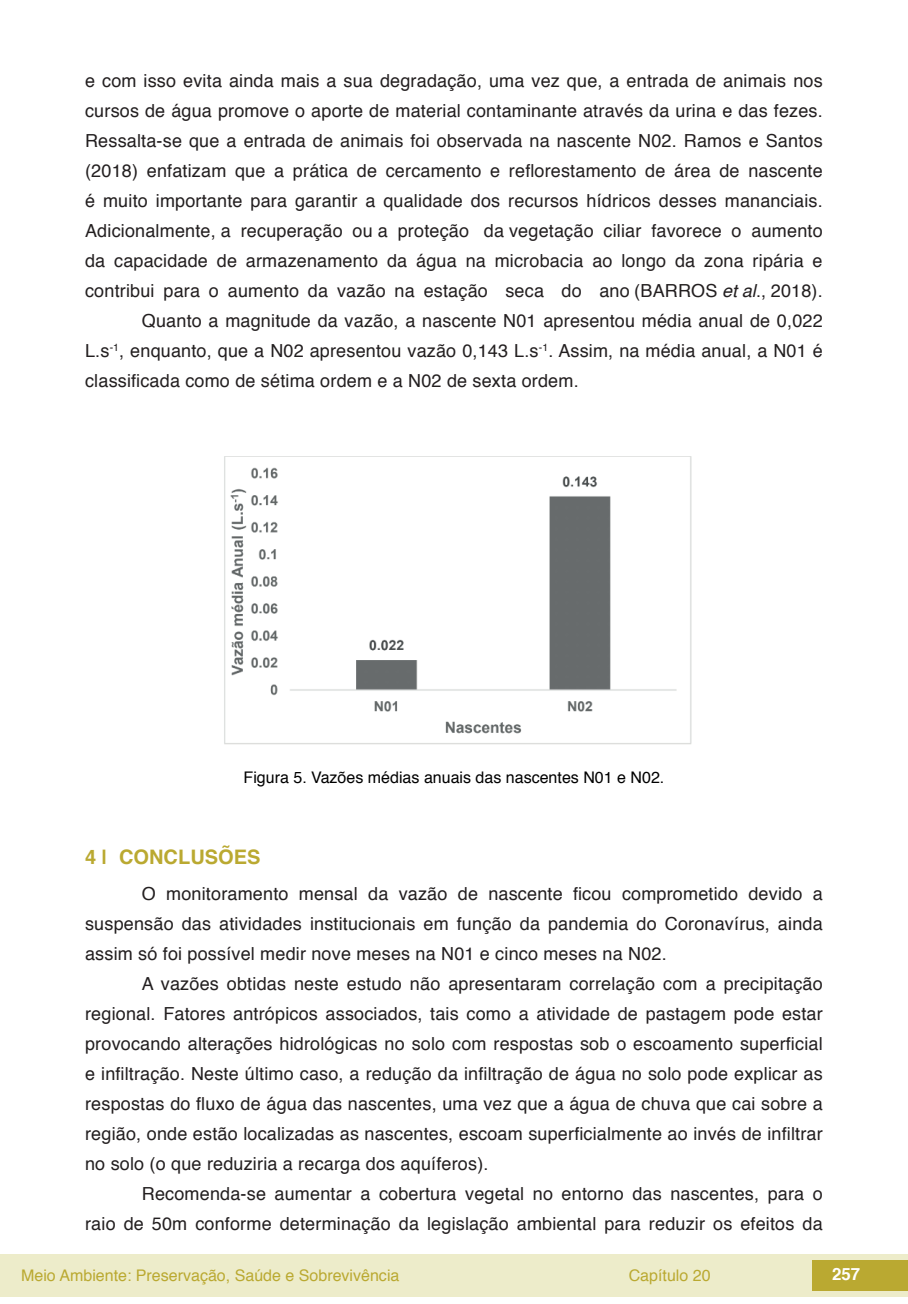
<style>
.page{position:relative;width:908px;height:1304px;background:#fff}
.page>*{position:absolute;margin:0;border:0;box-sizing:border-box;transform-origin:0 0}
.t1{font:700 20px "Helvetica";color:#baa931}
.t2{font:18px/30px "Helvetica";letter-spacing:.01em;color:#231f20;text-align:justify}
.t3{font:700 16.8px "Helvetica";color:#fff}
.t4{font:16px "Helvetica";color:#baa931}
.t5{font:16px "Helvetica";color:#000}
.s1{font-style:italic}
</style>
<div class="page">
<div style="left:0;top:1254px;width:906px;height:43px;background:#edecca"></div>
<div style="left:812px;top:1261px;width:95px;height:30px;background:#baa931"></div>
<img style="left:224px;top:456px;width:468px;height:289px">
<p class="t2" style="left:85px;top:66px;width:738px">e com isso evita ainda mais a sua degradação, uma vez que, a entrada de animais nos</p>
<p class="t2" style="left:85px;top:96px;width:738px">cursos de água promove o aporte de material contaminante através da urina e das fezes.</p>
<p class="t2" style="left:85px;top:126px;width:738px">Ressalta-se que a entrada de animais foi observada na nascente N02. Ramos e Santos</p>
<p class="t2" style="left:85px;top:156px;width:738px">(2018) enfatizam que a prática de cercamento e reflorestamento de área de nascente</p>
<p class="t2" style="left:85px;top:186px;width:738px">é muito importante para garantir a qualidade dos recursos hídricos desses mananciais.</p>
<p class="t2" style="left:85px;top:216px;width:738px">Adicionalmente, a recuperação ou a proteção da vegetação ciliar favorece o aumento</p>
<p class="t2" style="left:85px;top:246px;width:738px">da capacidade de armazenamento da água na microbacia ao longo da zona ripária e</p>
<p class="t2" style="left:85px;top:276px;width:738px">contribui para o aumento da vazão na estação seca do ano (BARROS <span class="s1">et al</span>., 2018).</p>
<p class="t2" style="left:142px;top:306px;width:682px">Quanto a magnitude da vazão, a nascente N01 apresentou média anual de 0,022</p>
<p class="t2" style="left:85px;top:336px;width:738px">L.s<sup>-1</sup>, enquanto, que a N02 apresentou vazão 0,143 L.s<sup>-1</sup>. Assim, na média anual, a N01 é</p>
<p class="t2" style="left:85px;top:366px;width:495px">classificada como de sétima ordem e a N02 de sexta ordem.</p>
<p class="t5" style="left:243px;top:765px;width:422px">Figura 5. Vazões médias anuais das nascentes N01 e N02.</p>
<p class="t1" style="left:85px;top:841px;width:177px">4 | CONCLUSÕES</p>
<p class="t2" style="left:85px;top:879px;width:738px;text-indent:57px">O monitoramento mensal da vazão de nascente ficou comprometido devido a suspensão das atividades institucionais em função da pandemia do Coronavírus, ainda assim só foi possível medir nove meses na N01 e cinco meses na N02.</p>
<p class="t2" style="left:85px;top:969px;width:738px;text-indent:57px">A vazões obtidas neste estudo não apresentaram correlação com a precipitação regional. Fatores antrópicos associados, tais como a atividade de pastagem pode estar provocando alterações hidrológicas no solo com respostas sob o escoamento superficial e infiltração. Neste último caso, a redução da infiltração de água no solo pode explicar as respostas do fluxo de água das nascentes, uma vez que a água de chuva que cai sobre a região, onde estão localizadas as nascentes, escoam superficialmente ao invés de infiltrar no solo (o que reduziria a recarga dos aquíferos).</p>
<p class="t2" style="left:85px;top:1179px;width:738px;text-align:right">Recomenda-se aumentar a cobertura vegetal no entorno das nascentes, para o<br>raio de 50m conforme determinação da legislação ambiental para reduzir os efeitos da</p>
<p class="t4" style="left:21px;top:1263px;width:379px">Meio Ambiente: Preservação, Saúde e Sobrevivência</p>
<p class="t4" style="left:628px;top:1263px;width:83px">Capítulo 20</p>
<p class="t3" style="left:831px;top:1261px;width:30px">257</p>
</div>
